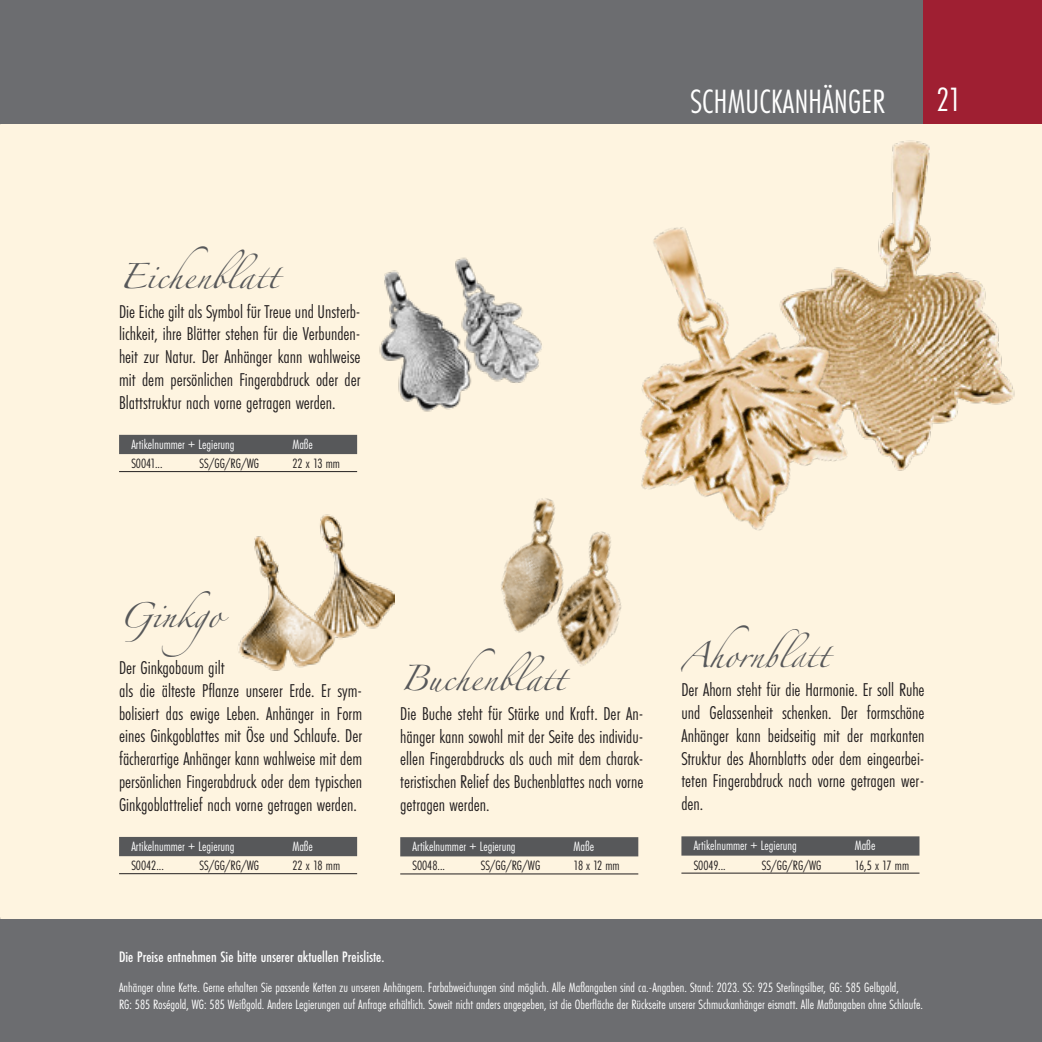
<style>
.page{position:relative;width:1042px;height:1042px;background:#fff}
.page>*{position:absolute;margin:0;border:0;box-sizing:border-box;transform-origin:0 0}
.t1{font:35px "Futura PT Cond";letter-spacing:.01em;color:#fff}
.t2{font:22.75px "Zapfino Extra LTX Pro";color:#57585a}
.t3{font:19.25px/22.8px "Futura PT Cond";color:#231f20;text-align:justify}
.t4{font:500 15.75px "Futura PT Cond";color:#fff}
.Preise_Kopfzeile{font:14px "Futura PT Cond";color:#fff}
.preise_schwarz{font:14px "Futura PT Cond";color:#231f20}
</style>
<div class="page">
<div style="left:923px;top:0;width:119px;height:124px;background:#9f1f32"></div>
<div style="left:0;top:0;width:923px;height:124px;background:#6c6d70"></div>
<div style="left:0;top:918px;width:1042px;height:124px;background:#6c6d70"></div>
<div style="left:0;top:124px;width:1042px;height:794px;background:#fef4e0"></div>
<div style="left:119px;top:435px;width:238px;height:19px;background:#57585a"></div>
<hr style="left:119px;top:471px;width:238px;height:1px;background:#231f20">
<div style="left:400px;top:837px;width:238px;height:19px;background:#57585a"></div>
<hr style="left:400px;top:873px;width:238px;height:1px;background:#231f20">
<div style="left:681px;top:836px;width:238px;height:19px;background:#57585a"></div>
<hr style="left:681px;top:872px;width:238px;height:1px;background:#231f20">
<div style="left:119px;top:837px;width:238px;height:19px;background:#57585a"></div>
<hr style="left:119px;top:873px;width:238px;height:1px;background:#231f20">
<img style="left:238px;top:514px;width:156px;height:157px">
<img style="left:379px;top:257px;width:153px;height:155px">
<img style="left:567px;top:605px;width:55px;height:61px">
<img style="left:501px;top:536px;width:112px;height:112px">
<img style="left:532px;top:140px;width:465px;height:465px">
<p class="t1" style="left:690px;top:81px;width:196px">SCHMUCKANHÄNGER</p>
<p class="t1" style="left:936px;top:79px;width:26px">21</p>
<p class="t2" style="left:119px;top:267px;width:162px">Eichenblatt</p>
<p class="t3" style="left:119px;top:300px;width:243px">Die Eiche gilt als Symbol für Treue und Unsterb&shy;lichkeit, ihre Blätter stehen für die Verbunden&shy;heit zur Natur. Der Anhänger kann wahlweise mit dem persönlichen Fingerabdruck oder der Blattstruktur nach vorne getragen werden.</p>
<p class="Preise_Kopfzeile" style="left:131px;top:436px;width:105px">Artikelnummer + Legierung</p>
<p class="Preise_Kopfzeile" style="left:292px;top:436px;width:22px">Maße</p>
<p class="preise_schwarz" style="left:131px;top:455px;width:33px">S0041...</p>
<p class="preise_schwarz" style="left:200px;top:455px;width:61px">SS/GG/RG/WG</p>
<p class="preise_schwarz" style="left:292px;top:455px;width:49px">22 x 13 mm</p>
<p class="t2" style="left:119px;top:606px;width:124px">Ginkgo</p>
<p class="t3" style="left:119px;top:656px;width:107px">Der Ginkgobaum gilt</p>
<p class="t3" style="left:119px;top:679px;width:245px">als die älteste Pflanze unserer Erde. Er sym&shy;bolisiert das ewige Leben. Anhänger in Form eines Ginkgoblattes mit Öse und Schlaufe. Der fächerartige Anhänger kann wahlweise mit dem persönlichen Fingerabdruck oder dem typischen Ginkgoblattrelief nach vorne getragen werden.</p>
<p class="Preise_Kopfzeile" style="left:131px;top:838px;width:105px">Artikelnummer + Legierung</p>
<p class="Preise_Kopfzeile" style="left:292px;top:838px;width:22px">Maße</p>
<p class="preise_schwarz" style="left:131px;top:857px;width:34px">S0042...</p>
<p class="preise_schwarz" style="left:200px;top:857px;width:61px">SS/GG/RG/WG</p>
<p class="preise_schwarz" style="left:292px;top:857px;width:49px">22 x 18 mm</p>
<p class="t2" style="left:400px;top:669px;width:167px">Buchenblatt</p>
<p class="t3" style="left:400px;top:702px;width:245px">Die Buche steht für Stärke und Kraft. Der An&shy;hänger kann sowohl mit der Seite des individu&shy;ellen Fingerabdrucks als auch mit dem charak&shy;teristischen Relief des Buchenblattes nach vorne getragen werden.</p>
<p class="Preise_Kopfzeile" style="left:412px;top:838px;width:105px">Artikelnummer + Legierung</p>
<p class="Preise_Kopfzeile" style="left:573px;top:838px;width:22px">Maße</p>
<p class="preise_schwarz" style="left:412px;top:857px;width:34px">S0048...</p>
<p class="preise_schwarz" style="left:481px;top:857px;width:61px">SS/GG/RG/WG</p>
<p class="preise_schwarz" style="left:573px;top:857px;width:47px">18 x 12 mm</p>
<p class="t2" style="left:681px;top:645px;width:150px">Ahornblatt</p>
<p class="t3" style="left:681px;top:678px;width:245px">Der Ahorn steht für die Harmonie. Er soll Ruhe und Gelassenheit schenken. Der formschöne Anhänger kann beidseitig mit der markanten Struktur des Ahornblatts oder dem eingearbei&shy;teten Fingerabdruck nach vorne getragen wer&shy;den.</p>
<p class="Preise_Kopfzeile" style="left:694px;top:837px;width:105px">Artikelnummer + Legierung</p>
<p class="Preise_Kopfzeile" style="left:855px;top:837px;width:22px">Maße</p>
<p class="preise_schwarz" style="left:694px;top:857px;width:33px">S0049...</p>
<p class="preise_schwarz" style="left:762px;top:857px;width:61px">SS/GG/RG/WG</p>
<p class="preise_schwarz" style="left:855px;top:857px;width:56px">16,5 x 17 mm</p>
<p class="t4" style="left:119px;top:947px;width:267px">Die Preise entnehmen Sie bitte unserer aktuellen Preisliste.</p>
<p class="Preise_Kopfzeile" style="left:119px;top:979px;width:781px">Anhänger ohne Kette. Gerne erhalten Sie passende Ketten zu unseren Anhängern. Farbabweichungen sind möglich. Alle Maßangaben sind ca.-Angaben. Stand: 2023. SS: 925 Sterlingsilber, GG: 585 Gelbgold,</p>
<p class="Preise_Kopfzeile" style="left:119px;top:996px;width:805px">RG: 585 Roségold, WG: 585 Weißgold. Andere Legierungen auf Anfrage erhältlich. Soweit nicht anders angegeben, ist die Oberfläche der Rückseite unserer Schmuckanhänger eismatt. Alle Maßangaben ohne Schlaufe.</p>
</div>
